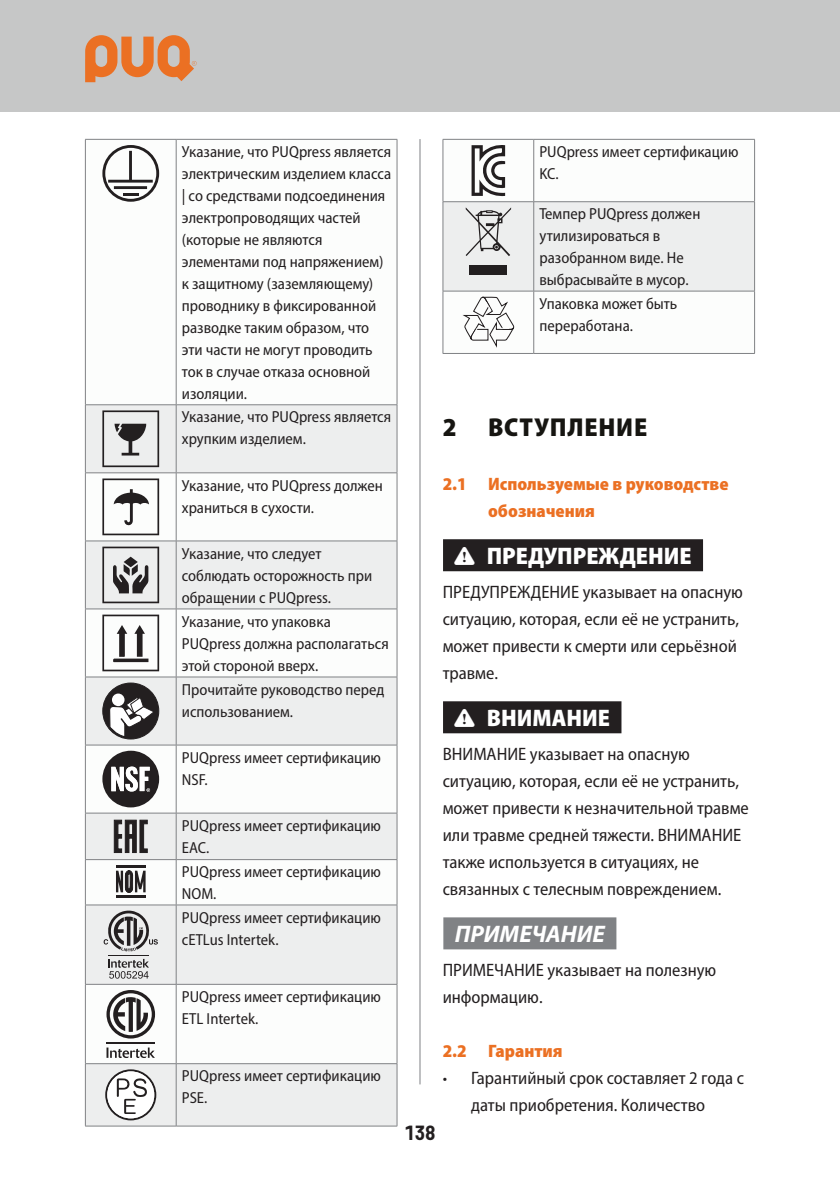
<style>
.page{position:relative;width:840px;height:1191px;background:#fff}
.page>*{position:absolute;margin:0;border:0;box-sizing:border-box;transform-origin:0 0}
.t1{font:900 semi-condensed 26px "Myriad Pro";letter-spacing:.03em;color:#161511}
.t2{font:900 semi-condensed 24px "Myriad Pro";color:#fff}
.t3{font:italic 700 24px "Myriad Pro";color:#fff}
.t4{font:700 semi-condensed 20px "Barlow";color:#231f20}
.t5{font:semi-condensed 18px/27px "Myriad Pro";color:#231f20}
.t6{font:900 semi-condensed 18px/27px "Myriad Pro";color:#eb7023}
.t7{font:semi-condensed 16px/22.2px "Myriad Pro";color:#231f20}
.s1{font-weight:300}
</style>
<div class="page">
<div style="left:0;top:0;width:839px;height:112px;background:#c6c7c7"></div>
<svg style="left:86px;top:405px;width:310px;height:720px;fill:#edeeee"></svg>
<hr style="left:85px;top:139px;width:91px;height:1px;background:#808285">
<hr style="left:85px;top:140px;width:1px;height:264px;background:#808285">
<hr style="left:176px;top:139px;width:221px;height:1px;background:#808285">
<hr style="left:176px;top:140px;width:1px;height:264px;background:#808285">
<hr style="left:396px;top:140px;width:1px;height:264px;background:#808285">
<hr style="left:85px;top:404px;width:91px;height:1px;background:#808285">
<hr style="left:85px;top:405px;width:1px;height:67px;background:#808285">
<hr style="left:176px;top:404px;width:221px;height:1px;background:#808285">
<hr style="left:176px;top:405px;width:1px;height:67px;background:#808285">
<hr style="left:396px;top:405px;width:1px;height:67px;background:#808285">
<hr style="left:85px;top:472px;width:91px;height:1px;background:#808285">
<hr style="left:85px;top:473px;width:1px;height:67px;background:#808285">
<hr style="left:176px;top:472px;width:221px;height:1px;background:#808285">
<hr style="left:176px;top:473px;width:1px;height:67px;background:#808285">
<hr style="left:396px;top:473px;width:1px;height:67px;background:#808285">
<hr style="left:85px;top:540px;width:91px;height:1px;background:#808285">
<hr style="left:85px;top:541px;width:1px;height:67px;background:#808285">
<hr style="left:176px;top:540px;width:221px;height:1px;background:#808285">
<hr style="left:176px;top:541px;width:1px;height:67px;background:#808285">
<hr style="left:396px;top:541px;width:1px;height:67px;background:#808285">
<hr style="left:85px;top:608px;width:91px;height:1px;background:#808285">
<hr style="left:85px;top:609px;width:1px;height:67px;background:#808285">
<hr style="left:176px;top:608px;width:221px;height:1px;background:#808285">
<hr style="left:176px;top:609px;width:1px;height:67px;background:#808285">
<hr style="left:396px;top:609px;width:1px;height:67px;background:#808285">
<hr style="left:85px;top:676px;width:91px;height:1px;background:#808285">
<hr style="left:85px;top:677px;width:1px;height:68px;background:#808285">
<hr style="left:176px;top:676px;width:221px;height:1px;background:#808285">
<hr style="left:176px;top:677px;width:1px;height:68px;background:#808285">
<hr style="left:396px;top:677px;width:1px;height:68px;background:#808285">
<hr style="left:85px;top:744px;width:91px;height:1px;background:#808285">
<hr style="left:85px;top:745px;width:1px;height:68px;background:#808285">
<hr style="left:176px;top:744px;width:221px;height:1px;background:#808285">
<hr style="left:176px;top:745px;width:1px;height:68px;background:#808285">
<hr style="left:396px;top:745px;width:1px;height:68px;background:#808285">
<hr style="left:85px;top:812px;width:91px;height:1px;background:#808285">
<hr style="left:85px;top:813px;width:1px;height:46px;background:#808285">
<hr style="left:176px;top:812px;width:221px;height:1px;background:#808285">
<hr style="left:176px;top:813px;width:1px;height:46px;background:#808285">
<hr style="left:396px;top:813px;width:1px;height:46px;background:#808285">
<hr style="left:85px;top:859px;width:91px;height:1px;background:#808285">
<hr style="left:85px;top:860px;width:1px;height:44px;background:#808285">
<hr style="left:176px;top:859px;width:221px;height:1px;background:#808285">
<hr style="left:176px;top:860px;width:1px;height:44px;background:#808285">
<hr style="left:396px;top:860px;width:1px;height:44px;background:#808285">
<hr style="left:85px;top:904px;width:91px;height:1px;background:#808285">
<hr style="left:85px;top:905px;width:1px;height:79px;background:#808285">
<hr style="left:176px;top:904px;width:221px;height:1px;background:#808285">
<hr style="left:176px;top:905px;width:1px;height:79px;background:#808285">
<hr style="left:396px;top:905px;width:1px;height:79px;background:#808285">
<hr style="left:85px;top:984px;width:91px;height:1px;background:#808285">
<hr style="left:85px;top:984px;width:1px;height:79px;background:#808285">
<hr style="left:176px;top:984px;width:221px;height:1px;background:#808285">
<hr style="left:176px;top:984px;width:1px;height:79px;background:#808285">
<hr style="left:396px;top:984px;width:1px;height:79px;background:#808285">
<hr style="left:85px;top:1063px;width:91px;height:1px;background:#808285">
<hr style="left:85px;top:1064px;width:1px;height:61px;background:#808285">
<hr style="left:176px;top:1063px;width:221px;height:1px;background:#808285">
<hr style="left:176px;top:1064px;width:1px;height:61px;background:#808285">
<hr style="left:396px;top:1064px;width:1px;height:61px;background:#808285">
<hr style="left:85px;top:1125px;width:91px;height:1px;background:#808285">
<hr style="left:176px;top:1125px;width:221px;height:1px;background:#808285">
<svg style="left:102px;top:145px;width:57px;height:57px"></svg>
<hr style="left:122px;top:193px;width:16px;height:3px;background:#231f20">
<svg style="left:102px;top:410px;width:57px;height:57px;background:#b7b7b7"></svg>
<svg style="left:102px;top:478px;width:57px;height:57px"></svg>
<svg style="left:102px;top:546px;width:57px;height:57px;background:#afaeae"></svg>
<svg style="left:102px;top:614px;width:57px;height:57px"></svg>
<div style="left:103px;top:683px;width:56px;height:56px;background:#231f20;border-radius:50%"></div>
<div style="left:102px;top:682px;width:57px;height:57px;border:1px solid #231f20;border-radius:50%"></div>
<svg style="left:112px;top:693px;width:12px;height:13px"></svg>
<svg style="left:108px;top:696px;width:47px;height:42px"></svg>
<svg style="left:102px;top:750px;width:57px;height:57px"></svg>
<svg style="left:114px;top:820px;width:33px;height:32px"></svg>
<hr style="left:116px;top:865px;width:29px;height:2px;background:#231f20">
<hr style="left:116px;top:895px;width:29px;height:2px;background:#231f20">
<svg style="left:116px;top:870px;width:29px;height:22px"></svg>
<hr style="left:108px;top:954px;width:41px;height:1px;background:#231f20">
<svg style="left:104px;top:910px;width:54px;height:41px;background:#a9a8a9"></svg>
<svg style="left:108px;top:959px;width:41px;height:19px"></svg>
<svg style="left:106px;top:1047px;width:49px;height:11px"></svg>
<hr style="left:106px;top:1042px;width:49px;height:1px;background:#231f20">
<svg style="left:106px;top:990px;width:49px;height:48px"></svg>
<svg style="left:105px;top:1069px;width:51px;height:51px"></svg>
<div style="left:443px;top:539px;width:259px;height:32px;background:#231f20"></div>
<div style="left:443px;top:701px;width:178px;height:32px;background:#231f20"></div>
<div style="left:443px;top:917px;width:173px;height:32px;background:#808285"></div>
<svg style="left:443px;top:140px;width:92px;height:213px"></svg>
<hr style="left:442px;top:139px;width:91px;height:1px;background:#808285">
<hr style="left:442px;top:140px;width:1px;height:61px;background:#808285">
<hr style="left:533px;top:139px;width:221px;height:1px;background:#808285">
<hr style="left:533px;top:140px;width:1px;height:61px;background:#808285">
<hr style="left:753px;top:140px;width:1px;height:61px;background:#808285">
<hr style="left:442px;top:201px;width:91px;height:1px;background:#808285">
<hr style="left:533px;top:201px;width:221px;height:1px;background:#808285">
<hr style="left:442px;top:291px;width:91px;height:1px;background:#808285">
<hr style="left:442px;top:291px;width:1px;height:62px;background:#808285">
<hr style="left:533px;top:291px;width:221px;height:1px;background:#808285">
<hr style="left:533px;top:291px;width:1px;height:62px;background:#808285">
<hr style="left:753px;top:291px;width:1px;height:62px;background:#808285">
<hr style="left:442px;top:353px;width:91px;height:1px;background:#808285">
<hr style="left:533px;top:353px;width:221px;height:1px;background:#808285">
<svg style="left:471px;top:145px;width:34px;height:51px"></svg>
<div style="left:442px;top:202px;width:312px;height:89px;background:#edeeee"></div>
<div style="left:468px;top:265px;width:38px;height:10px;background:#231f20"></div>
<svg style="left:462px;top:297px;width:52px;height:51px"></svg>
<hr style="left:419px;top:139px;width:1px;height:945px;background:#808285">
<svg style="left:85px;top:35px;width:111px;height:47px"></svg>
<p class="t7" style="left:182px;top:140px;width:211px">Указание, что PUQpress является электрическим изделием класса | со средствами подсоединения электропроводящих частей (которые не являются элементами под напряжением) к защитному (заземляющему) проводнику в фиксированной разводке таким образом, что эти части не могут проводить ток в случае отказа основной изоляции.<br>Указание, что PUQpress является хрупким изделием.</p>
<p class="t7" style="left:182px;top:474px;width:202px">Указание, что PUQpress должен храниться в сухости.</p>
<p class="t7" style="left:182px;top:542px;width:192px">Указание, что следует соблюдать осторожность при обращении с PUQpress.</p>
<p class="t7" style="left:182px;top:610px;width:208px">Указание, что упаковка<br>PUQpress должна располагаться этой стороной вверх.</p>
<p class="t7" style="left:182px;top:678px;width:204px">Прочитайте руководство перед использованием.</p>
<p class="t7" style="left:182px;top:746px;width:200px">PUQpress имеет сертификацию<br>NSF.</p>
<p class="t7" style="left:182px;top:814px;width:200px">PUQpress имеет сертификацию<br>EAC.</p>
<p class="t7" style="left:182px;top:860px;width:200px">PUQpress имеет сертификацию<br>NOM.<br>PUQpress имеет сертификацию cETLus Intertek.</p>
<p class="t7" style="left:182px;top:985px;width:200px">PUQpress имеет сертификацию<br>ETL Intertek.</p>
<p class="t7" style="left:182px;top:1064px;width:200px">PUQpress имеет сертификацию<br>PSE.</p>
<p class="t7" style="left:539px;top:140px;width:200px">PUQpress имеет сертификацию<br>KC.</p>
<p class="t7" style="left:539px;top:203px;width:162px">Темпер PUQpress должен утилизироваться в разобранном виде. Не выбрасывайте в мусор.<br>Упаковка может быть переработана.</p>
<h1 class="t1" style="left:442px;top:410px;width:206px">2 ВСТУПЛЕНИЕ</h1>
<p class="t4" style="left:404px;top:1118px;width:33px">138</p>
<p class="t6" style="left:488px;top:470px;width:242px;text-indent:-45px">2.1 Используемые в руководстве обозначения</p>
<h2 class="t2" style="left:486px;top:540px;width:206px">ПРЕДУПРЕЖДЕНИЕ</h2>
<p class="t5" style="left:442px;top:578px;width:301px">ПРЕДУПРЕЖДЕНИЕ указывает на опасную ситуацию, которая, если её не устранить, может привести к смерти или серьёзной травме.</p>
<h2 class="t2" style="left:486px;top:702px;width:125px">ВНИМАНИЕ</h2>
<p class="t5" style="left:442px;top:740px;width:307px">ВНИМАНИЕ указывает на опасную ситуацию, которая, если её не устранить, может привести к незначительной травме или травме средней тяжести. ВНИМАНИЕ также используется в ситуациях, не связанных с телесным повреждением.</p>
<h2 class="t3" style="left:454px;top:918px;width:152px">ПРИМЕЧАНИЕ</h2>
<p class="t5" style="left:442px;top:956px;width:275px">ПРИМЕЧАНИЕ указывает на полезную информацию.</p>
<p class="t6" style="left:442px;top:1037px;width:121px">2.2 Гарантия</p>
<p class="t5" style="left:442px;top:1064px;width:302px;text-align:center"><span class="s1">•</span> Гарантийный срок составляет 2 года с даты приобретения. Количество</p>
</div>
